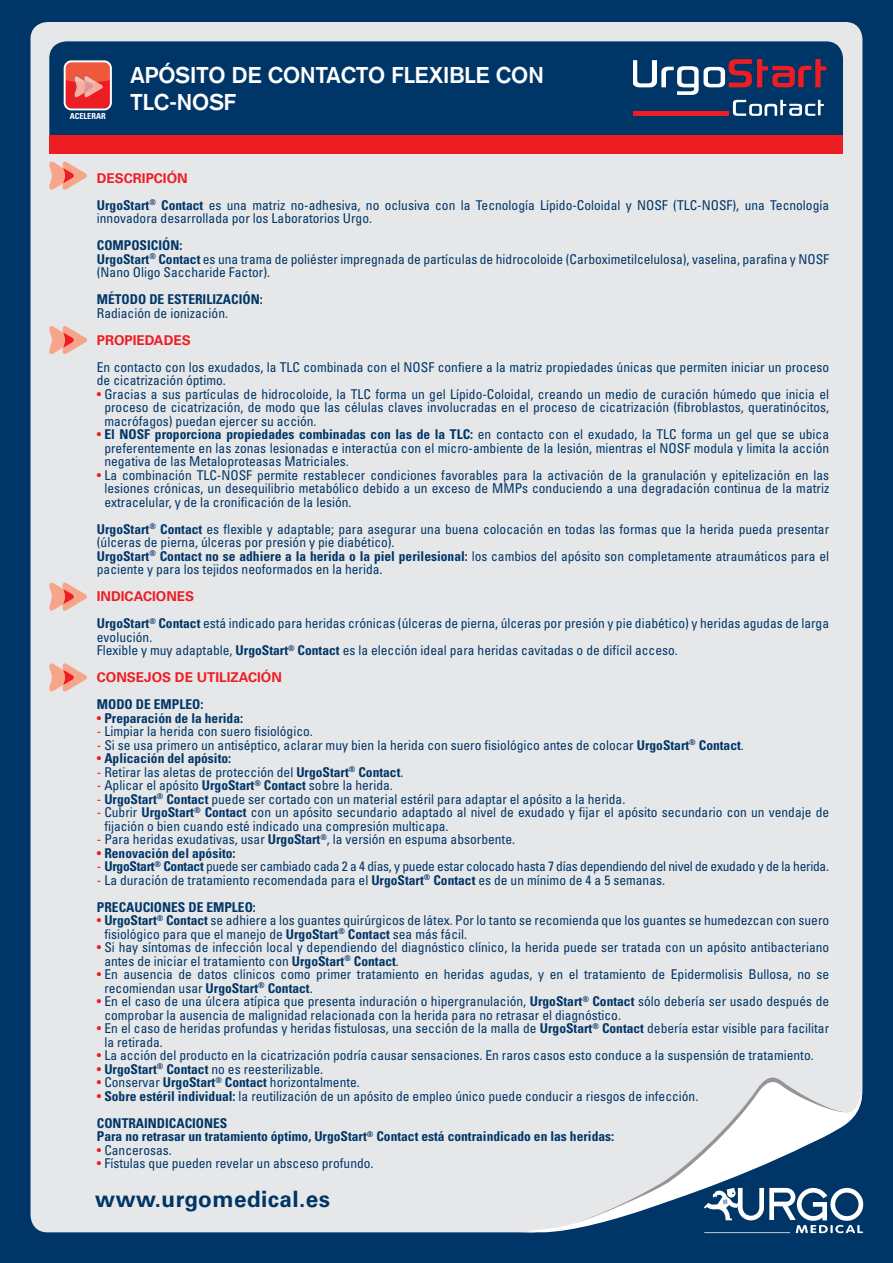
<style>
.page{position:relative;width:893px;height:1263px;background:#003667}
.page>*{position:absolute;margin:0;border:0;box-sizing:border-box;transform-origin:0 0}
.t1{font:700 22.5px/27px "Akzidenz Grotesk";color:#fff}
.t2{font:700 22.5px "Univers LT Std";letter-spacing:.02em;color:#003667}
.t3{font:condensed 13.5px/13.5px "Univers LT Std";color:#003667}
.t4{font:700 condensed 13.5px "Univers LT Std";color:#003667}
.t5{font:condensed 13.5px "Univers LT Std";letter-spacing:-.02em;color:#003667}
.t6{font:700 13.5px "Univers LT Std";color:#ee1d23}
.t7{font:700 condensed 8.25px "Univers LT Std";color:#fff}
.s1{font-weight:700;font-stretch:normal;color:#ee1d23}
.s2{font-weight:700}
.s3{color:#ee1d23}
.s4{font-weight:400;color:#ee1d23}
</style>
<div class="page">
<div style="left:31px;top:22px;width:831px;height:1210px;background:#e6e7e9"></div>
<svg style="left:704px;top:1198px;width:159px;height:35px"></svg>
<div style="left:549px;top:1071px;width:310px;height:5px;background:#e6e7e9"></div>
<svg style="left:518px;top:1076px;width:344px;height:155px;fill:#e6e7e9"></svg>
<svg style="left:49px;top:41px;width:794px;height:94px"></svg>
<div style="left:49px;top:135px;width:794px;height:18px;background:#ee1d23"></div>
<svg style="left:48px;top:160px;width:40px;height:31px"></svg>
<svg style="left:48px;top:324px;width:40px;height:32px"></svg>
<svg style="left:48px;top:581px;width:40px;height:31px"></svg>
<svg style="left:48px;top:662px;width:40px;height:31px"></svg>
<div style="left:65px;top:62px;width:45px;height:46px;background:#ee1d23;border-radius:6px"></div>
<img style="left:67px;top:63px;width:42px;height:19px">
<svg style="left:73px;top:74px;width:30px;height:24px"></svg>
<div style="left:64px;top:60px;width:48px;height:50px;border:2px solid #fff;border-radius:7px"></div>
<svg style="left:633px;top:59px;width:193px;height:56px"></svg>
<p class="t7" style="left:70px;top:111px;width:37px">ACELERAR</p>
<h1 class="t1" style="left:131px;top:62px;width:415px">APÓSITO DE CONTACTO FLEXIBLE CON<br>TLC-NOSF</h1>
<p class="t3" style="left:97px;top:164px;width:734px;line-height:27px"><span class="s1">DESCRIPCIÓN<br></span><span class="s2">UrgoStart</span><sup>®</sup> <span class="s2">Contact</span> es una matriz no-adhesiva, no oclusiva con la Tecnología Lípido-Coloidal y NOSF (TLC-NOSF), una Tecnología</p>
<p class="t3" style="left:97px;top:211px;width:277px">innovadora desarrollada por los Laboratorios Urgo.</p>
<p class="t3" style="left:97px;top:238px;width:734px"><span class="s2">COMPOSICIÓN:<br>UrgoStart</span><sup>®</sup> <span class="s2">Contact</span> es una trama de poliéster impregnada de partículas de hidrocoloide (Carboximetilcelulosa), vaselina, parafina y NOSF (Nano Oligo Saccharide Factor).</p>
<p class="t4" style="left:97px;top:291px;width:167px">MÉTODO DE ESTERILIZACIÓN:</p>
<p class="t3" style="left:97px;top:306px;width:133px">Radiación de ionización.</p>
<p class="t6" style="left:97px;top:332px;width:95px">PROPIEDADES</p>
<p class="t3" style="left:97px;top:360px;width:734px">En contacto con los exudados, la TLC combinada con el NOSF confiere a la matriz propiedades únicas que permiten iniciar un proceso de cicatrización óptimo.</p>
<p class="t3" style="left:104px;top:387px;width:726px;text-align:justify;text-indent:-7px"><span class="s3">•</span> Gracias a sus partículas de hidrocoloide, la TLC forma un gel Lípido-Coloidal, creando un medio de curación húmedo que inicia el proceso de cicatrización, de modo que las células claves involucradas en el proceso de cicatrización (fibroblastos, queratinócitos, macrófagos) puedan ejercer su acción.</p>
<p class="t3" style="left:104px;top:427px;width:726px;text-align:justify;text-indent:-7px"><span class="s3">•</span> <span class="s2">El NOSF proporciona propiedades combinadas con las de la TLC:</span> en contacto con el exudado, la TLC forma un gel que se ubica preferentemente en las zonas lesionadas e interactúa con el micro-ambiente de la lesión, mientras el NOSF modula y limita la acción negativa de las Metaloproteasas Matriciales.</p>
<p class="t3" style="left:104px;top:468px;width:726px;text-align:justify;text-indent:-7px"><span class="s3">•</span> La combinación TLC-NOSF permite restablecer condiciones favorables para la activación de la granulación y epitelización en las lesiones crónicas, un desequilibrio metabólico debido a un exceso de MMPs conduciendo a una degradación continua de la matriz extracelular, y de la cronificación de la lesión.</p>
<p class="t3" style="left:97px;top:522px;width:734px"><span class="s2">UrgoStart</span><sup>®</sup> <span class="s2">Contact</span> es flexible y adaptable; para asegurar una buena colocación en todas las formas que la herida pueda presentar (úlceras de pierna, úlceras por presión y pie diabético).<br><span class="s2">UrgoStart</span><sup>®</sup> <span class="s2">Contact no se adhiere a la herida o la piel perilesional:</span> los cambios del apósito son completamente atraumáticos para el paciente y para los tejidos neoformados en la herida.</p>
<p class="t3" style="left:97px;top:583px;width:734px;line-height:27px"><span class="s1">INDICACIONES<br></span><span class="s2">UrgoStart</span><sup>®</sup> <span class="s2">Contact</span> está indicado para heridas crónicas (úlceras de pierna, úlceras por presión y pie diabético) y heridas agudas de larga</p>
<p class="t3" style="left:97px;top:630px;width:582px">evolución.<br>Flexible y muy adaptable, <span class="s2">UrgoStart</span><sup>®</sup> <span class="s2">Contact</span> es la elección ideal para heridas cavitadas o de difícil acceso.</p>
<p class="t6" style="left:97px;top:669px;width:187px">CONSEJOS DE UTILIZACIÓN</p>
<p class="t4" style="left:97px;top:696px;width:108px">MODO DE EMPLEO:</p>
<p class="t4" style="left:97px;top:710px;width:148px"><span class="s4">•</span> Preparación de la herida:</p>
<p class="t3" style="left:97px;top:724px;width:217px"><span class="s3">-</span> Limpiar la herida con suero fisiológico.</p>
<p class="t3" style="left:97px;top:738px;width:648px"><span class="s3">-</span> Si se usa primero un antiséptico, aclarar muy bien la herida con suero fisiológico antes de colocar <span class="s2">UrgoStart</span><sup>®</sup> <span class="s2">Contact</span>.</p>
<p class="t4" style="left:97px;top:750px;width:136px"><span class="s4">•</span> Aplicación del apósito:</p>
<p class="t3" style="left:97px;top:765px;width:308px"><span class="s3">-</span> Retirar las aletas de protección del <span class="s2">UrgoStart</span><sup>®</sup> <span class="s2">Contact</span>.</p>
<p class="t3" style="left:97px;top:778px;width:297px"><span class="s3">-</span> Aplicar el apósito <span class="s2">UrgoStart</span><sup>®</sup> <span class="s2">Contact</span> sobre la herida.</p>
<p class="t3" style="left:97px;top:792px;width:530px"><span class="s3">-</span> <span class="s2">UrgoStart</span><sup>®</sup> <span class="s2">Contact</span> puede ser cortado con un material estéril para adaptar el apósito a la herida.</p>
<p class="t3" style="left:104px;top:805px;width:726px;text-indent:-7px"><span class="s3">-</span> Cubrir <span class="s2">UrgoStart</span><sup>®</sup> <span class="s2">Contact</span> con un apósito secundario adaptado al nivel de exudado y fijar el apósito secundario con un vendaje de fijación o bien cuando esté indicado una compresión multicapa.</p>
<p class="t3" style="left:97px;top:832px;width:420px"><span class="s3">-</span> Para heridas exudativas, usar <span class="s2">UrgoStart</span><sup>®</sup>, la versión en espuma absorbente.</p>
<p class="t4" style="left:97px;top:845px;width:140px"><span class="s4">•</span> Renovación del apósito:</p>
<p class="t5" style="left:97px;top:858px;width:734px"><span class="s3">-</span> <span class="s2">UrgoStart</span><sup>®</sup> <span class="s2">Contact</span> puede ser cambiado cada 2 a 4 días, y puede estar colocado hasta 7 días dependiendo del nivel de exudado y de la herida.</p>
<p class="t3" style="left:97px;top:866px;width:570px;line-height:27px"><span class="s3">-</span> La duración de tratamiento recomendada para el <span class="s2">UrgoStart</span><sup>®</sup> <span class="s2">Contact</span> es de un mínimo de 4 a 5 semanas.<br><span class="s2">PRECAUCIONES DE EMPLEO:</span></p>
<p class="t3" style="left:104px;top:913px;width:726px;text-indent:-7px"><span class="s3">•</span> <span class="s2">UrgoStart</span><sup>®</sup> <span class="s2">Contact</span> se adhiere a los guantes quirúrgicos de látex. Por lo tanto se recomienda que los guantes se humedezcan con suero fisiológico para que el manejo de <span class="s2">UrgoStart</span><sup>®</sup> <span class="s2">Contact</span> sea más fácil.</p>
<p class="t3" style="left:104px;top:940px;width:726px;text-indent:-7px"><span class="s3">•</span> Si hay síntomas de infección local y dependiendo del diagnóstico clínico, la herida puede ser tratada con un apósito antibacteriano antes de iniciar el tratamiento con <span class="s2">UrgoStart</span><sup>®</sup> <span class="s2">Contact</span>.</p>
<p class="t3" style="left:104px;top:967px;width:726px;text-indent:-7px"><span class="s3">•</span> En ausencia de datos clínicos como primer tratamiento en heridas agudas, y en el tratamiento de Epidermolisis Bullosa, no se recomiendan usar <span class="s2">UrgoStart</span><sup>®</sup> <span class="s2">Contact</span>.</p>
<p class="t3" style="left:104px;top:994px;width:726px;text-indent:-8px"><span class="s3">•</span> En el caso de una úlcera atípica que presenta induración o hipergranulación, <span class="s2">UrgoStart</span><sup>®</sup> <span class="s2">Contact</span> sólo debería ser usado después de comprobar la ausencia de malignidad relacionada con la herida para no retrasar el diagnóstico.</p>
<p class="t3" style="left:104px;top:1021px;width:726px;text-indent:-7px"><span class="s3">•</span> En el caso de heridas profundas y heridas fistulosas, una sección de la malla de <span class="s2">UrgoStart</span><sup>®</sup> <span class="s2">Contact</span> debería estar visible para facilitar la retirada.</p>
<p class="t3" style="left:97px;top:1048px;width:718px"><span class="s3">•</span> La acción del producto en la cicatrización podría causar sensaciones. En raros casos esto conduce a la suspensión de tratamiento.</p>
<p class="t3" style="left:97px;top:1062px;width:228px"><span class="s3">•</span> <span class="s2">UrgoStart</span><sup>®</sup> <span class="s2">Contact</span> no es reesterilizable.</p>
<p class="t3" style="left:97px;top:1075px;width:265px"><span class="s3">•</span> Conservar <span class="s2">UrgoStart</span><sup>®</sup> <span class="s2">Contact</span> horizontalmente.</p>
<p class="t3" style="left:97px;top:1082px;width:603px;line-height:27px"><span class="s3">•</span> <span class="s2">Sobre estéril individual:</span> la reutilización de un apósito de empleo único puede conducir a riesgos de infección.<br><span class="s2">CONTRAINDICACIONES</span></p>
<p class="t4" style="left:97px;top:1128px;width:519px">Para no retrasar un tratamiento óptimo, UrgoStart<sup>®</sup> Contact está contraindicado en las heridas:</p>
<p class="t3" style="left:97px;top:1143px;width:76px"><span class="s3">•</span> Cancerosas.</p>
<p class="t3" style="left:97px;top:1156px;width:278px"><span class="s3">•</span> Fístulas que pueden revelar un absceso profundo.</p>
<h1 class="t2" style="left:95px;top:1186px;width:236px">WWW.URGOMEDICAL.ES</h1>
</div>
